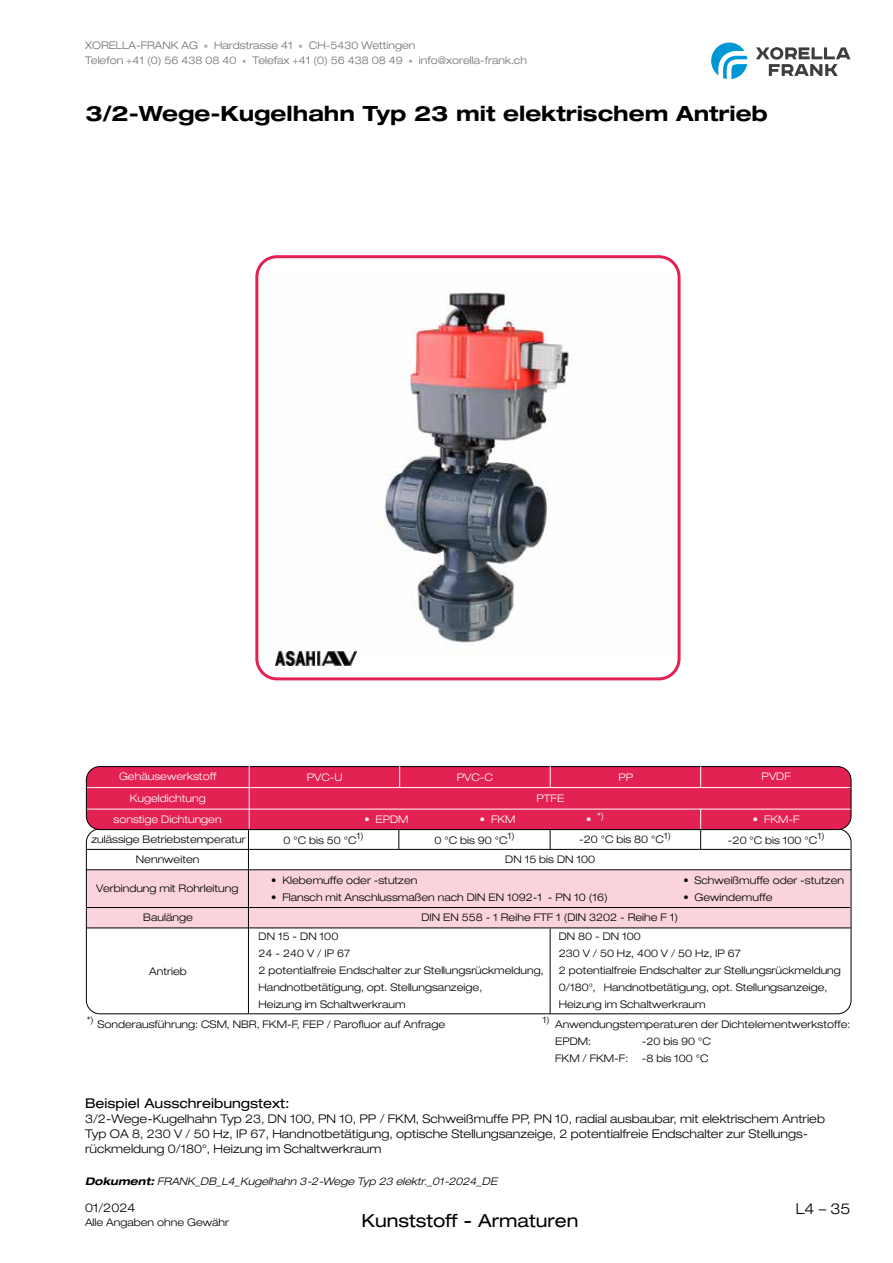
<style>
.page{position:relative;width:893px;height:1263px;background:#fff}
.page>*{position:absolute;margin:0;border:0;box-sizing:border-box;transform-origin:0 0}
.t1{font:700 expanded 21px "Helvetica Neue LT Pro";color:#000}
.t2{font:expanded 18px "Helvetica Neue LT Pro";color:#000}
.t3{font:300 expanded 15px "Helvetica Neue LT Pro";color:#000}
.t4{font:expanded 13.5px "Helvetica Neue LT Pro";color:#000}
.t5{font:300 expanded 12px/15px "Helvetica Neue LT Pro";color:#000}
.t6{font:300 expanded 10.5px/17px "Helvetica Neue LT Pro";color:#000}
.t7{font:300 expanded 10.5px/15px "Helvetica Neue LT Pro";color:#707172}
.t8{font:300 expanded 10.5px "Helvetica Neue LT Pro";color:#fff}
.t9{font:italic 300 expanded 10.5px "Helvetica Neue LT Pro";color:#000}
.t10{font:300 expanded 9px "Helvetica Neue LT Pro";color:#fff}
.s1{font-size:10.5px}
.s2{font-weight:700}
</style>
<div class="page">
<svg style="left:711px;top:43px;width:36px;height:36px"></svg>
<svg style="left:756px;top:47px;width:94px;height:29px"></svg>
<img style="left:275px;top:292px;width:294px;height:364px">
<div style="left:255px;top:255px;width:426px;height:425px;border:3px solid #e42153;border-radius:20px"></div>
<svg style="left:398px;top:831px;width:1px;height:18px"></svg>
<svg style="left:550px;top:831px;width:1px;height:18px"></svg>
<hr style="left:87px;top:849px;width:763px;height:1px;background:#000">
<div style="left:87px;top:870px;width:763px;height:58px;background:#fad3dd;border:2px solid #fad3dd"></div>
<hr style="left:86px;top:869px;width:765px;height:1px;background:#000">
<hr style="left:87px;top:927px;width:763px;height:1px;background:#000">
<hr style="left:86px;top:907px;width:764px;height:1px;background:#000">
<hr style="left:248px;top:828px;width:1px;height:185px;background:#000">
<div style="left:86px;top:829px;width:765px;height:185px;border:1px solid #000;border-radius:14px"></div>
<div style="left:86px;top:766px;width:765px;height:63px;background:#e42153;border-radius:14px"></div>
<div style="left:86px;top:766px;width:765px;height:64px;border:1px solid #000;border-radius:14px"></div>
<hr style="left:87px;top:787px;width:763px;height:1px;background:#fff">
<hr style="left:249px;top:765px;width:1px;height:63px;background:#fff">
<svg style="left:399px;top:766px;width:1px;height:21px"></svg>
<svg style="left:700px;top:766px;width:1px;height:21px"></svg>
<svg style="left:550px;top:766px;width:1px;height:21px"></svg>
<hr style="left:87px;top:809px;width:763px;height:1px;background:#fff">
<hr style="left:550px;top:928px;width:1px;height:85px;background:#000">
<img style="left:276px;top:652px;width:81px;height:14px">
<svg style="left:700px;top:809px;width:1px;height:40px"></svg>
<p class="t7" style="left:85px;top:38px;width:443px">XORELLA-FRANK AG * Hardstrasse 41 * CH-5430 Wettingen<br>Telefon +41 (0) 56 438 08 40 * Telefax +41 (0) 56 438 08 49 * info@xorella-frank.ch</p>
<h1 class="t1" style="left:86px;top:100px;width:684px">3/2-Wege-Kugelhahn Typ 23 mit elektrischem Antrieb</h1>
<p class="t8" style="left:119px;top:770px;width:99px">Gehäusewerkstoff</p>
<p class="t8" style="left:307px;top:771px;width:37px">PVC-U</p>
<p class="t8" style="left:762px;top:770px;width:31px">PVDF</p>
<p class="t8" style="left:364px;top:813px;width:46px">• EPDM</p>
<p class="t8" style="left:480px;top:813px;width:37px">• FKM</p>
<p class="t8" style="left:457px;top:770px;width:38px">PVC-C</p>
<p class="t8" style="left:618px;top:771px;width:16px">PP</p>
<p class="t8" style="left:537px;top:792px;width:29px">PTFE</p>
<p class="t8" style="left:130px;top:792px;width:78px">Kugeldichtung</p>
<p class="t8" style="left:114px;top:813px;width:110px">sonstige Dichtungen</p>
<p class="t10" style="left:586px;top:810px;width:20px"><span class="s1">•</span> *)</p>
<p class="t8" style="left:753px;top:813px;width:48px">• FKM-F</p>
<p class="t6" style="left:91px;top:831px;width:156px">zulässige Betriebstemperatur</p>
<p class="t6" style="left:284px;top:831px;width:82px">0 °C bis 50 °C<sup>1)</sup></p>
<p class="t6" style="left:435px;top:831px;width:82px">0 °C bis 90 °C<sup>1)</sup></p>
<p class="t6" style="left:579px;top:831px;width:93px">-20 °C bis 80 °C<sup>1)</sup></p>
<p class="t6" style="left:728px;top:831px;width:98px">-20 °C bis 100 °C<sup>1)</sup></p>
<p class="t6" style="left:136px;top:851px;width:65px">Nennweiten</p>
<p class="t6" style="left:505px;top:851px;width:91px">DN 15 bis DN 100</p>
<p class="t6" style="left:96px;top:879px;width:144px">Verbindung mit Rohrleitung</p>
<p class="t6" style="left:143px;top:908px;width:51px">Baulänge</p>
<p class="t6" style="left:683px;top:871px;width:162px">• Schweißmuffe oder -stutzen</p>
<p class="t6" style="left:683px;top:888px;width:91px">• Gewindemuffe</p>
<p class="t6" style="left:271px;top:871px;width:148px">• Klebemuffe oder -stutzen</p>
<p class="t6" style="left:271px;top:888px;width:338px">• Flansch mit Anschlussmaßen nach DIN EN 1092-1 - PN 10 (16)</p>
<p class="t6" style="left:421px;top:908px;width:258px">DIN EN 558 - 1 Reihe FTF 1 (DIN 3202 - Reihe F 1)</p>
<p class="t6" style="left:149px;top:962px;width:39px">Antrieb</p>
<p class="t6" style="left:259px;top:928px;width:287px">DN 15 - DN 100<br>24 - 240 V / IP 67<br>2 potentialfreie Endschalter zur Stellungsrückmeldung,<br>Handnotbetätigung, opt. Stellungsanzeige,<br>Heizung im Schaltwerkraum</p>
<p class="t6" style="left:559px;top:928px;width:284px">DN 80 - DN 100<br>230 V / 50 Hz, 400 V / 50 Hz, IP 67<br>2 potentialfreie Endschalter zur Stellungsrückmeldung 0/180°, Handnotbetätigung, opt. Stellungsanzeige, Heizung im Schaltwerkraum</p>
<p class="t6" style="left:87px;top:1015px;width:360px"><sup>*)</sup> Sonderausführung: CSM, NBR, FKM-F, FEP / Parofluor auf Anfrage</p>
<p class="t6" style="left:555px;top:1015px;width:297px;text-indent:-13px"><sup>1)</sup> Anwendungstemperaturen der Dichtelementwerkstoffe:<br>EPDM:</p>
<p class="t6" style="left:642px;top:1032px;width:71px">-20 bis 90 °C</p>
<p class="t6" style="left:555px;top:1049px;width:75px">FKM / FKM-F:</p>
<p class="t6" style="left:642px;top:1049px;width:68px">-8 bis 100 °C</p>
<p class="t4" style="left:85px;top:1094px;width:206px">Beispiel Ausschreibungstext:</p>
<p class="t5" style="left:85px;top:1111px;width:741px">3/2-Wege-Kugelhahn Typ 23, DN 100, PN 10, PP / FKM, Schweißmuffe PP, PN 10, radial ausbaubar, mit elektrischem Antrieb<br>Typ OA 8, 230 V / 50 Hz, IP 67, Handnotbetätigung, optische Stellungsanzeige, 2 potentialfreie Endschalter zur Stellungs&shy;rückmeldung 0/180°, Heizung im Schaltwerkraum</p>
<p class="t9" style="left:85px;top:1175px;width:414px"><span class="s2">Dokument:</span> FRANK_DB_L4_Kugelhahn 3-2-Wege Typ 23 elektr._01-2024_DE</p>
<p class="t5" style="left:85px;top:1200px;width:52px">01/2024</p>
<p class="t6" style="left:85px;top:1213px;width:146px">Alle Angaben ohne Gewähr</p>
<h2 class="t2" style="left:361px;top:1209px;width:219px">Kunststoff - Armaturen</h2>
<h3 class="t3" style="left:796px;top:1199px;width:56px">L4 – 35</h3>
</div>
